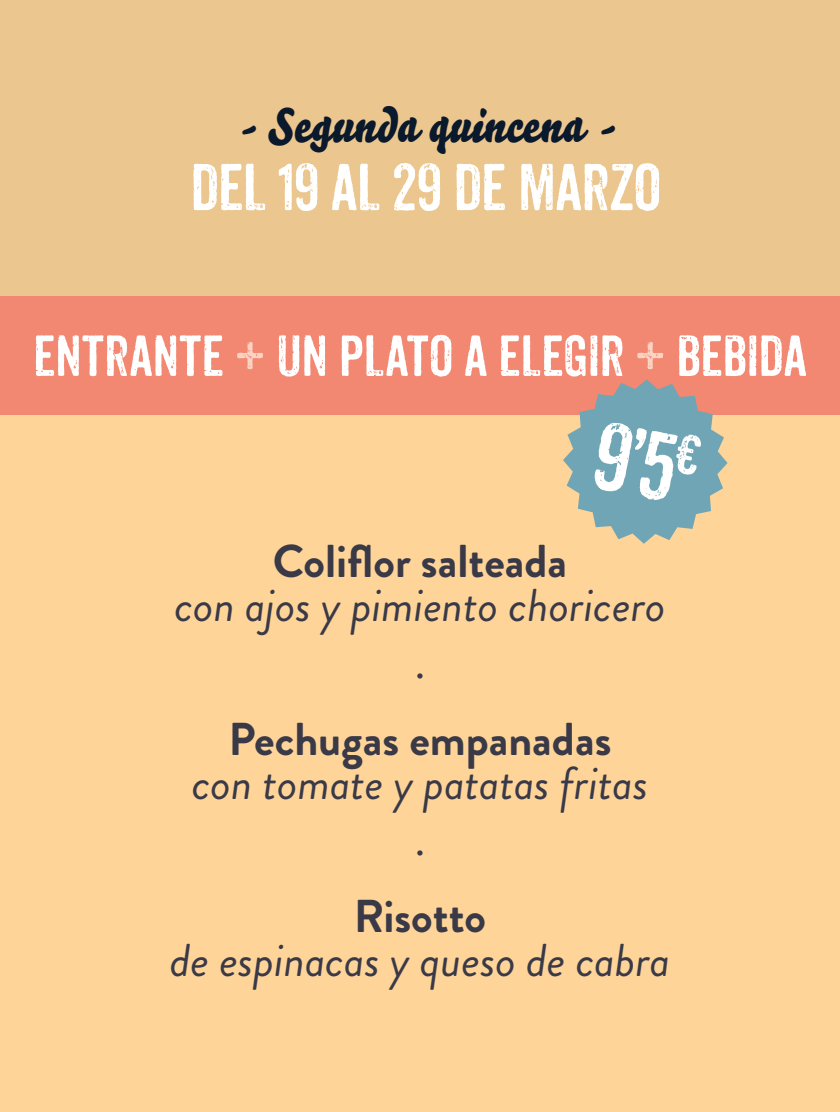
<style>
.page{position:relative;width:840px;height:1112px;background:#fff}
.page>*{position:absolute;margin:0;border:0;box-sizing:border-box;transform-origin:0 0}
.t1{font:92px "Anodyne";color:#fff}
.t2{font:64px "Anodyne";letter-spacing:-.03em;color:#fff}
.t3{font:56px "Anodyne";letter-spacing:-.02em;color:#fff}
.t4{font:48px "Bello Script";color:#0a192c}
.t5{font:italic 46px/44px "Brandon Grotesque";color:#393947;text-align:center}
.t6{font:46px "Brandon Grotesque";color:#393947}
.s1{color:#fbd3c2}
.s2{font-weight:700;font-style:normal}
</style>
<div class="page">
<div style="left:0;top:0;width:839px;height:1111px;background:#fed498"></div>
<div style="left:0;top:0;width:839px;height:303px;background:#ebc68e"></div>
<div style="left:0;top:296px;width:839px;height:119px;background:#f38872"></div>
<svg style="left:563px;top:379px;width:164px;height:164px"></svg>
<p class="t4" style="left:235px;top:90px;width:382px">- Segunda quincena -</p>
<p class="t2" style="left:190px;top:148px;width:473px">DEL 19 AL 29 DE MARZO</p>
<p class="t3" style="left:33px;top:322px;width:775px">ENTRANTE <span class="s1">+</span> UN PLATO A ELEGIR <span class="s1">+</span> BEBIDA</p>
<p class="t1" style="left:604px;top:399px;width:106px;rotate:11deg">9’5<sup>€</sup></p>
<p class="t5" style="left:174px;top:540px;width:492px"><span class="s2">Coliflor salteada<br></span>con ajos y pimiento choricero</p>
<p class="t6" style="left:414px;top:640px;width:12px">·</p>
<p class="t5" style="left:192px;top:717px;width:457px"><span class="s2">Pechugas empanadas<br></span>con tomate y patatas fritas</p>
<p class="t6" style="left:414px;top:817px;width:12px">·</p>
<p class="t5" style="left:170px;top:894px;width:501px"><span class="s2">Risotto<br></span>de espinacas y queso de cabra</p>
</div>
